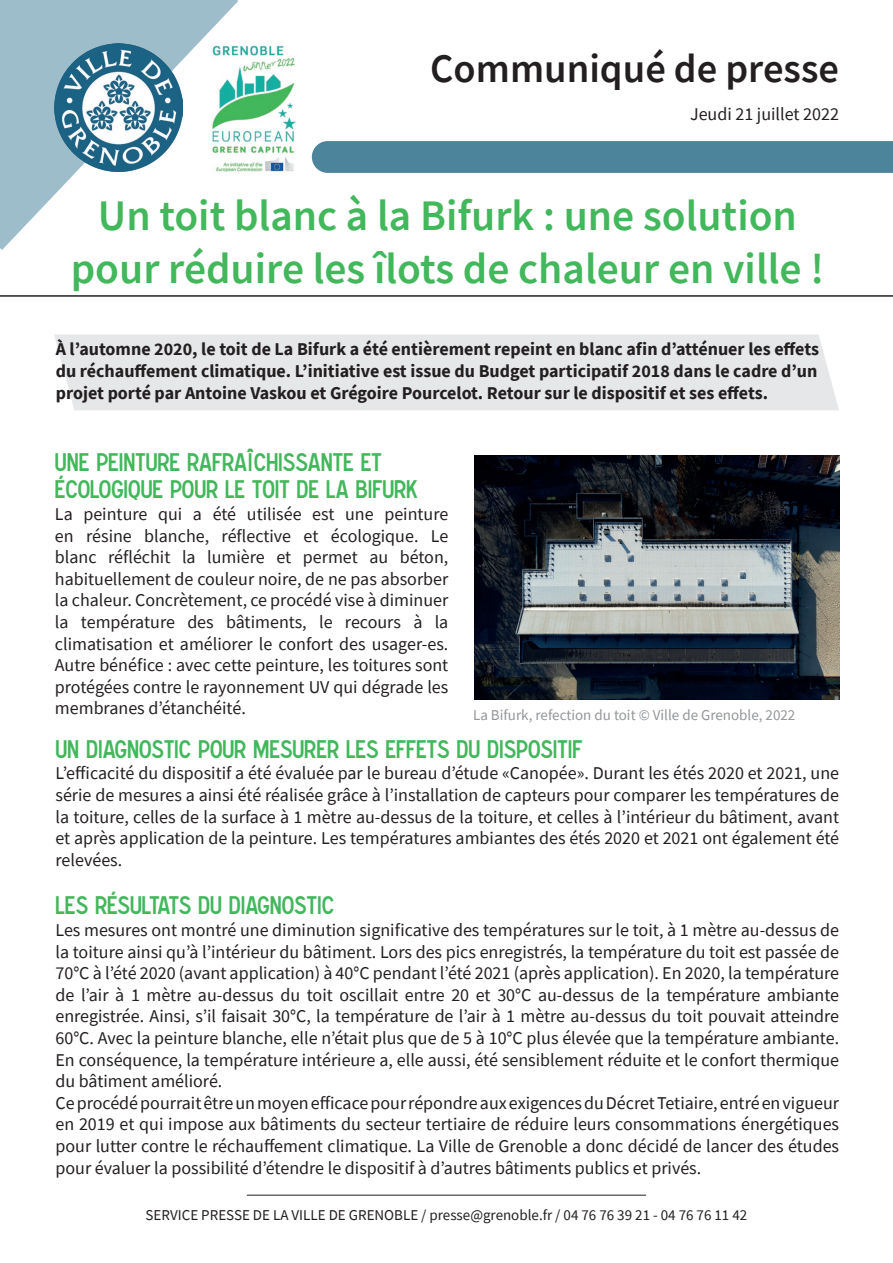
<style>
.page{position:relative;width:893px;height:1263px;background:#fff}
.page>*{position:absolute;margin:0;border:0;box-sizing:border-box;transform-origin:0 0}
.t1{font:600 43.5px/52.2px "Source Sans Pro";color:#42b75b;text-align:center}
.t2{font:600 40.5px "Source Sans Pro";color:#231f20}
.t3{font:22.5px/27px "Caracteres L2";color:#42b75b}
.t4{font:18px/21.6px "Source Sans Pro";color:#231f20;text-align:justify}
.t5{font:700 18px/21.6px "Source Sans Pro";color:#231f20;text-align:justify}
.t6{font:15px "Source Sans Pro";color:#231f20}
.t7{font:15px "Source Sans Pro";color:#939598}
</style>
<div class="page">
<svg style="left:0;top:0;width:238px;height:250px"></svg>
<hr style="left:0;top:295px;width:893px;height:2px;background:#231f20">
<img style="left:54px;top:43px;width:129px;height:129px">
<div style="left:312px;top:141px;width:581px;height:32px;background:#4b849b"></div>
<div style="left:54px;top:334px;width:785px;height:76px;background:#e6e7e9"></div>
<img style="left:211px;top:42px;width:85px;height:135px">
<img style="left:475px;top:456px;width:364px;height:243px">
<hr style="left:247px;top:1195px;width:399px;height:1px;background:#231f20">
<h2 class="t2" style="left:430px;top:42px;width:410px">Communiqué de presse</h2>
<p class="t4" style="left:690px;top:103px;width:150px">Jeudi 21 juillet 2022</p>
<h1 class="t1" style="left:71px;top:189px;width:755px">Un toit blanc à la Bifurk : une solution pour réduire les îlots de chaleur en ville !</h1>
<p class="t5" style="left:56px;top:338px;width:765px">À l’automne 2020, le toit de La Bifurk a été entièrement repeint en blanc afin d’atténuer les effets du réchauffement climatique. L’initiative est issue du Budget participatif 2018 dans le cadre d’un projet porté par Antoine Vaskou et Grégoire Pourcelot. Retour sur le dispositif et ses effets.</p>
<p class="t3" style="left:55px;top:449px;width:364px">UNE PEINTURE RAFRAÎCHISSANTE ET<br>ÉCOLOGIQUE POUR LE TOIT DE LA BIFURK</p>
<p class="t4" style="left:55px;top:503px;width:395px">La peinture qui a été utilisée est une peinture en résine blanche, réflective et écologique. Le blanc réfléchit la lumière et permet au béton, habituellement de couleur noire, de ne pas absorber la chaleur. Concrètement, ce procédé vise à diminuer la température des bâtiments, le recours à la climatisation et améliorer le confort des usager-es.<br>Autre bénéfice : avec cette peinture, les toitures sont protégées contre le rayonnement UV qui dégrade les membranes d’étanchéité.</p>
<p class="t3" style="left:55px;top:735px;width:528px">UN DIAGNOSTIC POUR MESURER LES EFFETS DU DISPOSITIF</p>
<p class="t4" style="left:55px;top:762px;width:785px">L’efficacité du dispositif a été évaluée par le bureau d’étude «Canopée». Durant les étés 2020 et 2021, une série de mesures a ainsi été réalisée grâce à l’installation de capteurs pour comparer les températures de la toiture, celles de la surface à 1 mètre au-dessus de la toiture, et celles à l’intérieur du bâtiment, avant et après application de la peinture. Les températures ambiantes des étés 2020 et 2021 ont également été relevées.</p>
<p class="t3" style="left:55px;top:892px;width:280px">LES RÉSULTATS DU DIAGNOSTIC</p>
<p class="t4" style="left:55px;top:919px;width:785px;text-align:left">Les mesures ont montré une diminution significative des températures sur le toit, à 1 mètre au-dessus de la toiture ainsi qu’à l’intérieur du bâtiment. Lors des pics enregistrés, la température du toit est passée de 70°C à l’été 2020 (avant application) à 40°C pendant l’été 2021 (après application). En 2020, la température de l’air à 1 mètre au-dessus du toit oscillait entre 20 et 30°C au-dessus de la température ambiante enregistrée. Ainsi, s’il faisait 30°C, la température de l’air à 1 mètre au-dessus du toit pouvait atteindre 60°C. Avec la peinture blanche, elle n’était plus que de 5 à 10°C plus élevée que la température ambiante.<br>En conséquence, la température intérieure a, elle aussi, été sensiblement réduite et le confort thermique du bâtiment amélioré.<br>Ce procédé pourrait être un moyen efficace pour répondre aux exigences du Décret Tetiaire, entré en vigueur en 2019 et qui impose aux bâtiments du secteur tertiaire de réduire leurs consommations énergétiques pour lutter contre le réchauffement climatique. La Ville de Grenoble a donc décidé de lancer des études pour évaluer la possibilité d’étendre le dispositif à d’autres bâtiments publics et privés.</p>
<p class="t7" style="left:473px;top:705px;width:324px">La Bifurk, refection du toit © Ville de Grenoble, 2022</p>
<p class="t6" style="left:146px;top:1206px;width:603px">SERVICE PRESSE DE LA VILLE DE GRENOBLE / presse@grenoble.fr / 04 76 76 39 21 - 04 76 76 11 42</p>
</div>
